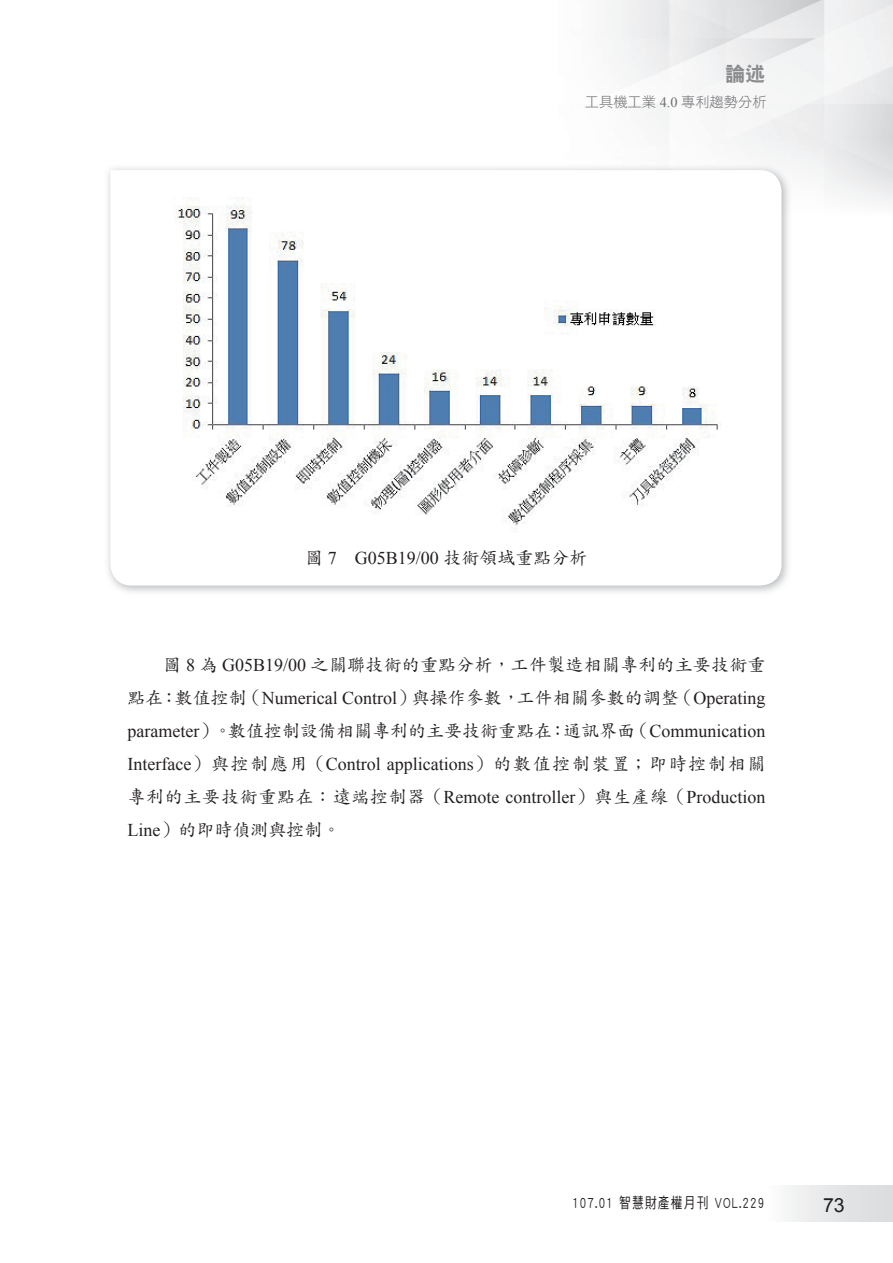
<style>
.page{position:relative;width:893px;height:1263px;background:#fff}
.page>*{position:absolute;margin:0;border:0;box-sizing:border-box;transform-origin:0 0}
.t1{font:20.25px "DF Hei Std W9 E Ten B5 H";color:#8a8c8f}
.t2{font:19.5px "Arial";color:#231f20}
.t3{font:18px/33px "DF Kai Shu Std W5 E Ten B5 H";color:#231f20;text-align:justify}
.t4{font:18px/33px "Times New Roman";color:#231f20}
.t5{font:15px "DF Hei Std W5 E Ten B5 H";letter-spacing:.1em;color:#231f20;scale:.78 1}
.t6{font:14.25px "DF Hei Std W3 E Ten B5 H";color:#6c6d70}
.s1{font-family:"Times New Roman"}
.s2{font-family:"DF Kai Shu Std W5 E Ten B5 H"}
</style>
<div class="page">
<div style="left:765px;top:1186px;width:127px;height:35px;background:linear-gradient(to right,#fbfbfb,#d7d9db)"></div>
<img style="left:108px;top:167px;width:681px;height:425px">
<img style="left:499px;top:164px;width:293px;height:52px">
<svg style="left:110px;top:170px;width:671px;height:416px"></svg>
<img style="left:172px;top:198px;width:548px;height:336px">
<p class="t1" style="left:725px;top:66px;width:42px">論述</p>
<p class="t6" style="left:585px;top:97px;width:183px">工具機工業 <span class="s1">4.0</span> 專利趨勢分析</p>
<p class="t4" style="left:305px;top:541px;width:284px"><span class="s2">圖</span> 7 G05B19/00 <span class="s2">技術領域重點分析</span></p>
<p class="t3" style="left:127px;top:651px;width:639px;text-indent:36px">圖 <span class="s1">8</span> 為 <span class="s1">G05B19/00</span> 之關聯技術的重點分析，工件製造相關專利的主要技術重點在：數值控制（<span class="s1">Numerical Control</span>）與操作參數，工件相關參數的調整（<span class="s1">Operating parameter</span>）。數值控制設備相關專利的主要技術重點在：通訊界面（<span class="s1">Communication</span></p>
<p class="t4" style="left:127px;top:748px;width:639px">Interface<span class="s2">）與控制應用（</span>Control applications<span class="s2">）的數值控制裝置；即時控制相關專利的主要技術重點在：遠端控制器（</span>Remote controller<span class="s2">）與生產線（</span>Production</p>
<p class="t3" style="left:127px;top:816px;width:214px"><span class="s1">Line</span>）的即時偵測與控制。</p>
<p class="t5" style="left:572px;top:1197px;width:248px">107.01 智慧財產權月刊 VOL.229</p>
<p class="t2" style="left:823px;top:1194px;width:23px">73</p>
</div>
